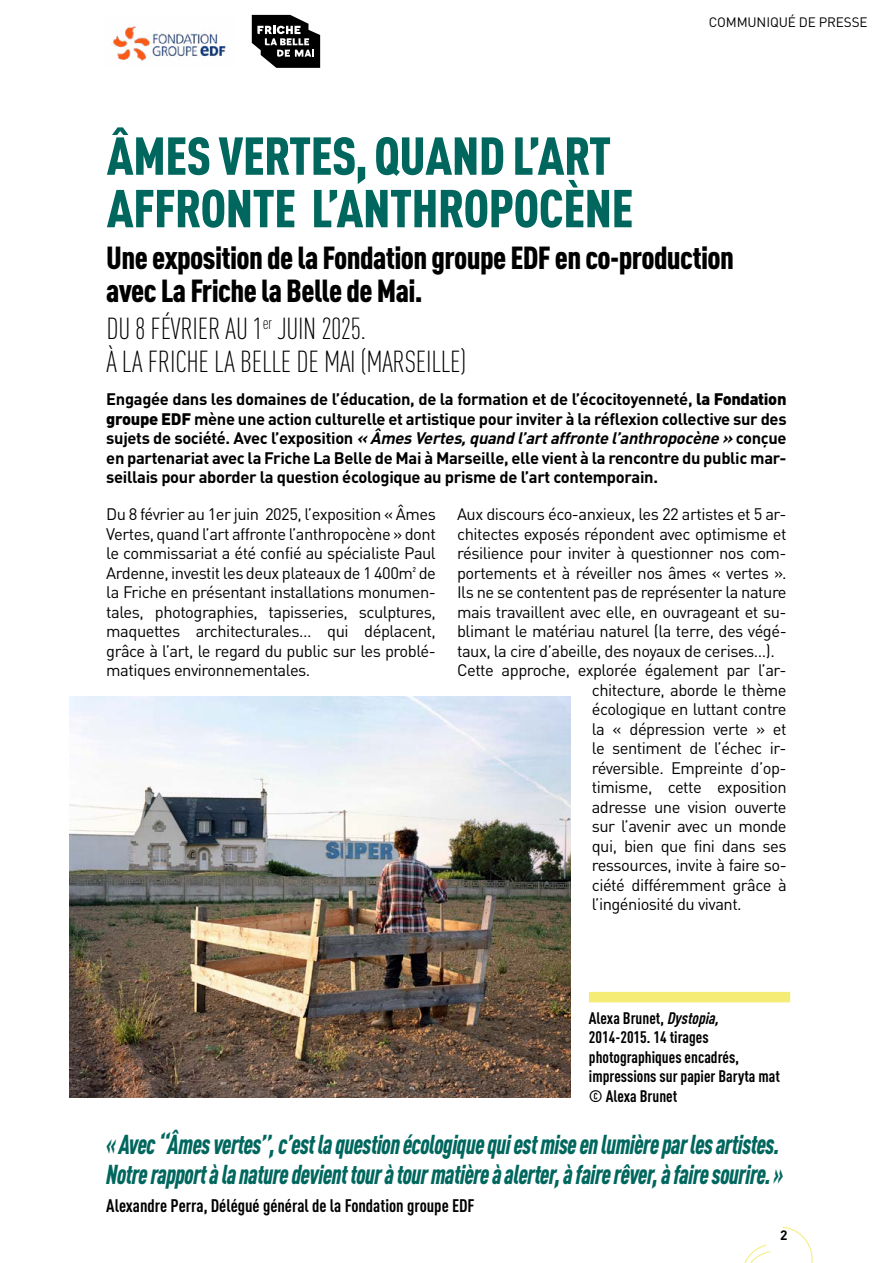
<style>
.page{position:relative;width:893px;height:1263px;background:#fff}
.page>*{position:absolute;margin:0;border:0;box-sizing:border-box;transform-origin:0 0}
.t1{font:900 condensed 52.5px/52.5px "DINOT";letter-spacing:-.01em;color:#00675e}
.t2{font:900 condensed 31.5px/33px "DINOT";letter-spacing:-.02em;color:#000}
.t3{font:300 condensed 30px/33px "DINOT";letter-spacing:-.01em;color:#000}
.t4{font:italic 900 condensed 27px/30px "DINOT";letter-spacing:-.02em;color:#00675e;scale:.86 1}
.t5{font:700 condensed 18px "DINOT";color:#000}
.t6{font:16.5px/19.5px "DINOT";letter-spacing:-.03em;color:#000;text-align:justify}
.t7{font:700 16.5px/19.5px "DINOT";letter-spacing:-.02em;color:#000;text-align:justify}
.t8{font:700 condensed 16.5px/19.5px "DINOT";color:#000}
.t9{font:13.5px "DINOT";letter-spacing:-.01em;color:#000}
.t10{font:700 13.5px "DINOT";color:#000}
.s1{font-weight:900}
.s2{font-style:italic}
</style>
<div class="page">
<svg style="left:744px;top:1226px;width:69px;height:37px"></svg>
<svg style="left:252px;top:15px;width:68px;height:53px"></svg>
<img style="left:113px;top:26px;width:113px;height:35px">
<img style="left:70px;top:696px;width:500px;height:401px">
<div style="left:589px;top:992px;width:201px;height:10px;background:#f5ec75"></div>
<p class="t9" style="left:709px;top:12px;width:160px">COMMUNIQUÉ DE PRESSE</p>
<h1 class="t1" style="left:107px;top:125px;width:528px">ÂMES VERTES, QUAND L’ART<br>AFFRONTE L’ANTHROPOCÈNE</h1>
<h2 class="t2" style="left:106px;top:238px;width:629px">Une exposition de la Fondation groupe EDF en co-production avec La Friche la Belle de Mai.</h2>
<h3 class="t3" style="left:106px;top:310px;width:362px">DU 8 FÉVRIER AU 1<sup>er</sup> JUIN 2025.<br>À LA FRICHE LA BELLE DE MAI (MARSEILLE)</h3>
<p class="t7" style="left:106px;top:388px;width:682px">Engagée dans les domaines de l’éducation, de la formation et de l’écocitoyenneté, <span class="s1">la Fondation groupe EDF</span> mène une action culturelle et artistique pour inviter à la réflexion collective sur des s uj e t s d e s o c i é t é . Ave c l’ ex p o s i t i o n <span class="s2">« ÂmesVertes,quandl’artaffrontel’anthropocène»</span> c o n ç u e en partenariat avec la Friche La Belle de Mai à Marseille, elle vient à la rencontre du public mar&shy;seillais pour aborder la question écologique au prisme de l’art contemporain.</p>
<p class="t6" style="left:106px;top:503px;width:331px">Du 8 février au 1er juin 2025, l’exposition « Âmes Vertes, quand l’art affronte l’anthropocène » dont le commissariat a été confié au spécialiste Paul Ardenne, investit les deux plateaux de 1 400m² de la Friche en présentant installations monumen&shy;tales, photographies, tapisseries, sculptures, maquettes architecturales… qui déplacent, grâce à l’art, le regard du public sur les problé&shy;matiques environnementales.</p>
<p class="t6" style="left:457px;top:503px;width:331px">Aux discours éco-anxieux, les 22 artistes et 5 ar-</p>
<p class="t6" style="left:457px;top:523px;width:331px">chitectes exposés répondent avec optimisme et</p>
<p class="t6" style="left:457px;top:542px;width:331px">résilience pour inviter à questionner nos com-</p>
<p class="t6" style="left:457px;top:562px;width:331px">portements et à réveiller nos âmes « vertes ».</p>
<p class="t6" style="left:457px;top:581px;width:331px">Ils ne se contentent pas de représenter la nature</p>
<p class="t6" style="left:457px;top:601px;width:331px">mais travaillent avec elle, en ouvrageant et su-</p>
<p class="t6" style="left:457px;top:620px;width:331px">blimant le matériau naturel (la terre, des végé-</p>
<p class="t6" style="left:457px;top:640px;width:319px">taux, la cire d’abeille, des noyaux de cerises…).</p>
<p class="t6" style="left:457px;top:659px;width:331px">Cette approche, explorée également par l’ar-</p>
<p class="t6" style="left:592px;top:679px;width:196px">chitecture, aborde le thème</p>
<p class="t6" style="left:592px;top:698px;width:196px">écologique en luttant contre</p>
<p class="t6" style="left:592px;top:718px;width:196px">la « dépression verte » et</p>
<p class="t6" style="left:592px;top:737px;width:196px">le sentiment de l’échec ir-</p>
<p class="t6" style="left:592px;top:757px;width:196px">réversible. Empreinte d’op-</p>
<p class="t6" style="left:592px;top:776px;width:196px">timisme, cette exposition</p>
<p class="t6" style="left:592px;top:796px;width:196px">adresse une vision ouverte</p>
<p class="t6" style="left:592px;top:815px;width:196px">sur l’avenir avec un monde</p>
<p class="t6" style="left:592px;top:835px;width:196px">qui, bien que fini dans ses</p>
<p class="t6" style="left:592px;top:854px;width:196px">ressources, invite à faire so-</p>
<p class="t6" style="left:592px;top:874px;width:196px">ciété différemment grâce à</p>
<p class="t6" style="left:592px;top:893px;width:151px">l’ingéniosité du vivant.</p>
<p class="t8" style="left:589px;top:1007px;width:192px">Alexa Brunet, <span class="s2">Dystopia,<br></span>2014-2015. 14 tirages photographiques encadrés, impressions sur papier Baryta mat © Alexa Brunet</p>
<h3 class="t4" style="left:106px;top:1127px;width:789px">« Avec ‘‘Âmes vertes’’, c’est la question écologique qui est mise en lumière par les artistes.<br>Notre rapport à la nature devient tour à tour matière à alerter, à faire rêver, à faire sourire. »</h3>
<p class="t5" style="left:106px;top:1192px;width:370px">Alexandre Perra, Délégué général de la Fondation groupe EDF</p>
<p class="t10" style="left:780px;top:1225px;width:9px">2</p>
</div>
